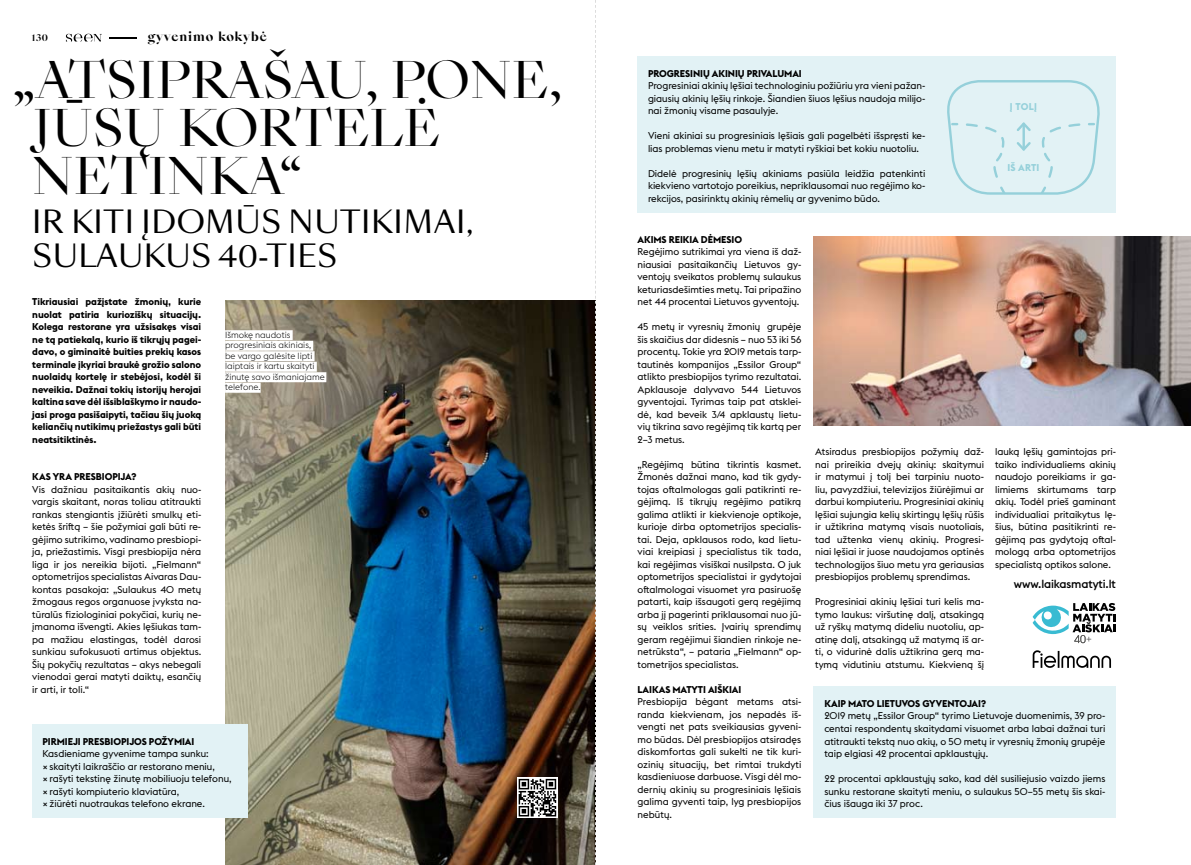
<style>
.page{position:relative;width:1191px;height:865px;background:#fff}
.page>*{position:absolute;margin:0;border:0;box-sizing:border-box;transform-origin:0 0}
.t1{font:48.88px/47.9px "Sang Bleu Empire";color:#000}
.t2{font:29.88px/34px "Sang Bleu Sans";color:#000}
.t3{font:700 12.5px "Sang Bleu Empire";letter-spacing:.075em;color:#000}
.t4{font:500 11.62px "Euclid Flex";letter-spacing:-.01em;color:#000}
.t5{font:9.75px/12.5px "Euclid Flex";letter-spacing:-.005em;color:#000;text-align:justify}
.t6{font:700 9.75px/12.5px "Euclid Flex";letter-spacing:-.005em;color:#000;text-align:justify}
.t7{font:700 9.75px "Euclid Flex";letter-spacing:.025em;color:#95d0da}
.t8{font:300 8.75px/10.5px "Euclid Flex";letter-spacing:-.005em;color:#000}
.t9{font:700 8.75px "Sang Bleu Empire";color:#000}
.s1{font-weight:500}
</style>
<div class="page">
<div style="left:813px;top:686px;width:303px;height:131px;background:#e2f2f5"></div>
<div style="left:902px;top:56px;width:214px;height:156px;background:#e2f2f5"></div>
<img style="left:225px;top:300px;width:370px;height:565px">
<svg style="left:1032px;top:650px;width:79px;height:18px"></svg>
<div style="left:32px;top:724px;width:216px;height:94px;background:#e2f2f5"></div>
<div style="left:637px;top:56px;width:299px;height:156px;background:#e2f2f5"></div>
<img style="left:813px;top:236px;width:378px;height:189px">
<svg style="left:947px;top:80px;width:153px;height:115px"></svg>
<div style="left:225px;top:330px;width:68px;height:10px;background:#fff"></div>
<div style="left:225px;top:341px;width:88px;height:10px;background:#fff"></div>
<div style="left:225px;top:351px;width:89px;height:10px;background:#fff"></div>
<div style="left:225px;top:362px;width:92px;height:10px;background:#fff"></div>
<div style="left:225px;top:372px;width:101px;height:10px;background:#fff"></div>
<div style="left:225px;top:383px;width:36px;height:10px;background:#fff"></div>
<svg style="left:517px;top:777px;width:41px;height:41px"></svg>
<svg style="left:518px;top:779px;width:38px;height:37px"></svg>
<svg style="left:1032px;top:603px;width:83px;height:40px"></svg>
<svg style="left:66px;top:34px;width:36px;height:7px"></svg>
<svg style="left:109px;top:37px;width:28px;height:1px"></svg>
<svg style="left:595px;top:0;width:1px;height:865px"></svg>
<p class="t9" style="left:32px;top:32px;width:18px">130</p>
<p class="t3" style="left:148px;top:28px;width:121px">gyvenimo kokybė</p>
<h1 class="t1" style="left:32px;top:58px;width:532px;text-indent:-20px">„ATSIPRAŠAU, PONE,<br>JŪSŲ KORTELĖ<br>NETINKA“</h1>
<h2 class="t2" style="left:32px;top:205px;width:443px">IR KITI ĮDOMŪS NUTIKIMAI,<br>SULAUKUS 40-TIES</h2>
<p class="t6" style="left:32px;top:295px;width:170px">Tikriausiai pažįstate žmonių, kurie nuolat patiria kurioziškų situacijų.<br>Kolega restorane yra užsisakęs visai ne tą patiekalą, kurio iš tikrųjų pagei&shy;davo, o giminaitė buities prekių kasos terminale įkyriai braukė grožio salono nuolaidų kortelę ir stebėjosi, kodėl ši neveikia. Dažnai tokių istorijų herojai kaltina save dėl išsiblaškymo ir naudo&shy;jasi proga pasišaipyti, tačiau šių juoką keliančių nutikimų priežastys gali būti neatsitiktinės.</p>
<p class="t6" style="left:32px;top:470px;width:105px">Kas yra presbiopija?</p>
<p class="t5" style="left:32px;top:483px;width:170px">Vis dažniau pasitaikantis akių nuo&shy;vargis skaitant, noras toliau atitraukti rankas stengiantis įžiūrėti smulkų eti&shy;ketės šriftą – šie požymiai gali būti re&shy;gėjimo sutrikimo, vadinamo presbiopi&shy;ja, priežastimis. Visgi presbiopija nėra liga ir jos nereikia bijoti. „Fielmann“ optometrijos specialistas Aivaras Dau&shy;kontas pasakoja: „Sulaukus 40 metų žmogaus regos organuose įvyksta na&shy;tūralūs fiziologiniai pokyčiai, kurių ne&shy;įmanoma išvengti. Akies lęšiukas tam&shy;pa mažiau elastingas, todėl darosi sunkiau sufokusuoti artimus objektus.<br>Šių pokyčių rezultatas – akys nebegali vienodai gerai matyti daiktų, esančių ir arti, ir toli.“</p>
<p class="t8" style="left:225px;top:329px;width:101px">Išmokę naudotis progresiniais akiniais,<br>be vargo galėsite lipti laiptais ir kartu skaityti žinutę savo išmaniajame telefone.</p>
<p class="t6" style="left:43px;top:735px;width:153px">Pirmieji presbiopijos požymiai</p>
<p class="t5" style="left:43px;top:747px;width:191px;text-align:left">Kasdieniame gyvenime tampa sunku:<br><span class="s1">×</span> skaityti laikraščio ar restorano meniu,<br><span class="s1">×</span> rašyti tekstinę žinutę mobiliuoju telefonu, <span class="s1">×</span> rašyti kompiuterio klaviatūra,<br><span class="s1">×</span> žiūrėti nuotraukas telefono ekrane.</p>
<p class="t6" style="left:648px;top:67px;width:155px">Progresinių akinių privalumai</p>
<p class="t5" style="left:648px;top:79px;width:279px">Progresiniai akinių lęšiai technologiniu požiūriu yra vieni pažan&shy;giausių akinių lęšių rinkoje. Šiandien šiuos lęšius naudoja milijo&shy;nai žmonių visame pasaulyje.</p>
<p class="t5" style="left:648px;top:129px;width:279px">Vieni akiniai su progresiniais lęšiais gali pagelbėti išspręsti ke&shy;lias problemas vienu metu ir matyti ryškiai bet kokiu nuotoliu.</p>
<p class="t5" style="left:648px;top:167px;width:279px">Didelė progresinių lęšių akiniams pasiūla leidžia patenkinti kiekvieno vartotojo poreikius, nepriklausomai nuo regėjimo ko&shy;rekcijos, pasirinktų akinių rėmelių ar gyvenimo būdo.</p>
<p class="t7" style="left:1010px;top:100px;width:24px">Į tolį</p>
<p class="t7" style="left:1007px;top:161px;width:34px">Iš arti</p>
<p class="t6" style="left:637px;top:233px;width:106px">Akims reikia dėmesio</p>
<p class="t5" style="left:637px;top:245px;width:165px">Regėjimo sutrikimai yra viena iš daž&shy;niausiai pasitaikančių Lietuvos gy&shy;ventojų sveikatos problemų sulaukus keturiasdešimties metų. Tai pripažino net 44 procentai Lietuvos gyventojų.</p>
<p class="t5" style="left:637px;top:320px;width:165px">45 metų ir vyresnių žmonių grupėje šis skaičius dar didesnis – nuo 53 iki 56 procentų. Tokie yra 2019 metais tarp&shy;tautinės kompanijos „Essilor Group“ atlikto presbiopijos tyrimo rezultatai.<br>Apklausoje dalyvavo 544 Lietuvos gyventojai. Tyrimas taip pat atsklei&shy;dė, kad beveik 3/4 apklaustų lietu&shy;vių tikrina savo regėjimą tik kartą per 2–3 metus.</p>
<p class="t5" style="left:637px;top:458px;width:165px">„Regėjimą būtina tikrintis kasmet.<br>Žmonės dažnai mano, kad tik gydy&shy;tojas oftalmologas gali patikrinti re&shy;gėjimą. Iš tikrųjų regėjimo patikrą galima atlikti ir kiekvienoje optikoje, kurioje dirba optometrijos specialis&shy;tai. Deja, apklausos rodo, kad lietu&shy;viai kreipiasi į specialistus tik tada, kai regėjimas visiškai nusilpsta. O juk optometrijos specialistai ir gydytojai oftalmologai visuomet yra pasiruošę patarti, kaip išsaugoti gerą regėjimą arba jį pagerinti priklausomai nuo jū&shy;sų veiklos srities. Įvairių sprendimų geram regėjimui šiandien rinkoje ne&shy;netrūksta“, – pataria „Fielmann“ op&shy;tometrijos specialistas.</p>
<p class="t6" style="left:637px;top:683px;width:105px">Laikas matyti aiškiai</p>
<p class="t5" style="left:637px;top:695px;width:165px">Presbiopija bėgant metams atsi&shy;randa kiekvienam, jos nepadės iš&shy;vengti net pats sveikiausias gyveni&shy;mo būdas. Dėl presbiopijos atsiradęs diskomfortas gali sukelti ne tik kuri&shy;ozinių situacijų, bet rimtai trukdyti kasdieniuose darbuose. Visgi dėl mo&shy;dernių akinių su progresiniais lęšiais galima gyventi taip, lyg presbiopijos nebūtų.</p>
<p class="t5" style="left:815px;top:445px;width:170px">Atsiradus presbiopijos požymių daž&shy;nai prireikia dvejų akinių: skaitymui ir matymui į tolį bei tarpiniu nuoto&shy;liu, pavyzdžiui, televizijos žiūrėjimui ar darbui kompiuteriu. Progresiniai akinių lęšiai sujungia kelių skirtingų lęšių rūšis ir užtikrina matymą visais nuotoliais, tad užtenka vienų akinių. Progresi&shy;niai lęšiai ir juose naudojamos optinės technologijos šiuo metu yra geriausias presbiopijos problemų sprendimas.</p>
<p class="t5" style="left:815px;top:595px;width:170px">Progresiniai akinių lęšiai turi kelis ma&shy;tymo laukus: viršutinę dalį, atsakingą už ryškų matymą dideliu nuotoliu, ap&shy;atinę dalį, atsakingą už matymą iš ar&shy;ti, o vidurinė dalis užtikrina gerą ma&shy;tymą vidutiniu atstumu. Kiekvieną šį</p>
<p class="t5" style="left:995px;top:445px;width:122px">lauką lęšių gamintojas pri&shy;taiko individualiems akinių naudojo poreikiams ir ga&shy;limiems skirtumams tarp akių. Todėl prieš gaminant individualiai pritaikytus lę&shy;šius, būtina pasitikrinti re&shy;gėjimą pas gydytoją oftal&shy;mologą arba optometrijos specialistą optikos salone.</p>
<p class="t4" style="left:1014px;top:576px;width:104px">www.laikasmatyti.lt</p>
<p class="t6" style="left:824px;top:697px;width:163px">Kaip mato Lietuvos gyventojai?</p>
<p class="t5" style="left:824px;top:709px;width:282px">2019 metų „Essilor Group“ tyrimo Lietuvoje duomenimis, 39 pro&shy;centai respondentų skaitydami visuomet arba labai dažnai turi atitraukti tekstą nuo akių, o 50 metų ir vyresnių žmonių grupėje taip elgiasi 42 procentai apklaustųjų.</p>
<p class="t5" style="left:824px;top:772px;width:282px">22 procentai apklaustųjų sako, kad dėl susiliejusio vaizdo jiems sunku restorane skaityti meniu, o sulaukus 50–55 metų šis skai&shy;čius išauga iki 37 proc.</p>
</div>
